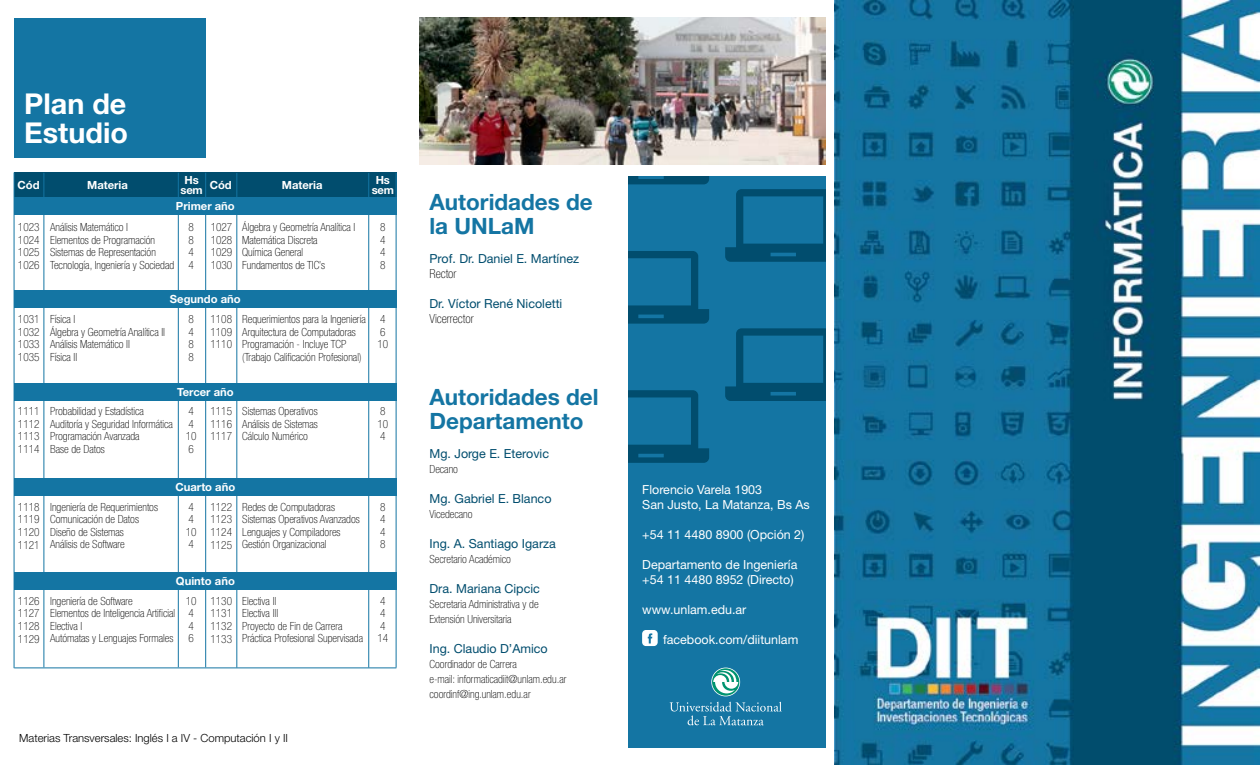
<style>
.page{position:relative;width:1260px;height:765px;background:#fff}
.page>*{position:absolute;margin:0;border:0;box-sizing:border-box;transform-origin:0 0}
.t1{font:700 28.75px/28.8px "Helvetica Neue LT Std";color:#fff}
.t2{font:700 22.5px/23.8px "Helvetica Neue LT Std";color:#1475a3}
.t3{font:12.5px/15px "Helvetica Neue LT Std";color:#fff}
.t4{font:12.5px "Helvetica Neue LT Std";color:#014d6e}
.t5{font:100 condensed 12.5px "Helvetica Neue LT Std";color:#000}
.t6{font:100 condensed 11.25px/12.5px "Helvetica Neue LT Std";color:#000}
.t7{font:700 11.25px/10px "Helvetica Neue LT Std";color:#fff;text-align:center}
.t8{font:300 11.25px "Helvetica Neue LT Std";color:#000}
</style>
<div class="page">
<div style="left:628px;top:176px;width:198px;height:571px;background:#1475a3"></div>
<svg style="left:628px;top:176px;width:81px;height:8px"></svg>
<svg style="left:628px;top:251px;width:81px;height:73px"></svg>
<svg style="left:628px;top:390px;width:81px;height:73px"></svg>
<svg style="left:725px;top:189px;width:101px;height:73px"></svg>
<svg style="left:725px;top:328px;width:101px;height:73px"></svg>
<img style="left:419px;top:18px;width:406px;height:146px">
<svg style="left:642px;top:630px;width:16px;height:16px"></svg>
<svg style="left:711px;top:668px;width:29px;height:28px"></svg>
<svg style="left:712px;top:668px;width:27px;height:28px"></svg>
<svg style="left:670px;top:702px;width:112px;height:23px"></svg>
<img style="left:834px;top:0;width:426px;height:765px">
<div style="left:14px;top:172px;width:382px;height:30px;background:#014d6e"></div>
<div style="left:14px;top:198px;width:382px;height:17px;background:#1475a3"></div>
<div style="left:14px;top:291px;width:382px;height:17px;background:#1475a3"></div>
<div style="left:14px;top:384px;width:382px;height:17px;background:#1475a3"></div>
<div style="left:14px;top:479px;width:382px;height:17px;background:#1475a3"></div>
<div style="left:14px;top:573px;width:382px;height:17px;background:#1475a3"></div>
<hr style="left:44px;top:173px;width:1px;height:494px;background:#1475a3">
<hr style="left:237px;top:173px;width:1px;height:495px;background:#1475a3">
<hr style="left:14px;top:172px;width:1px;height:496px;background:#1475a3">
<hr style="left:205px;top:173px;width:1px;height:494px;background:#1475a3">
<hr style="left:396px;top:173px;width:1px;height:495px;background:#1475a3">
<hr style="left:178px;top:173px;width:1px;height:494px;background:#1475a3">
<hr style="left:369px;top:173px;width:1px;height:495px;background:#1475a3">
<hr style="left:14px;top:668px;width:382px;height:1px;background:#1475a3">
<div style="left:14px;top:18px;width:192px;height:140px;background:#1475a3"></div>
<h1 class="t1" style="left:24px;top:89px;width:105px">Plan de<br>Estudio</h1>
<p class="t7" style="left:181px;top:175px;width:24px">Hs sem</p>
<p class="t7" style="left:376px;top:175px;width:16px">Hs</p>
<p class="t7" style="left:18px;top:180px;width:24px">Cód</p>
<p class="t7" style="left:210px;top:180px;width:24px">Cód</p>
<p class="t7" style="left:87px;top:180px;width:42px">Materia</p>
<p class="t7" style="left:282px;top:180px;width:42px">Materia</p>
<p class="t7" style="left:372px;top:185px;width:24px">sem</p>
<p class="t7" style="left:176px;top:201px;width:60px">Primer año</p>
<p class="t6" style="left:50px;top:221px;width:125px">Análisis Matemático I<br>Elementos de Programación<br>Sistemas de Representación<br>Tecnología, Ingeniería y Sociedad</p>
<p class="t6" style="left:242px;top:221px;width:115px">Álgebra y Geometría Analítica I<br>Matemática Discreta<br>Química General<br>Fundamentos de TIC’s</p>
<p class="t6" style="left:188px;top:221px;width:7px;text-align:justify">8<br>8<br>4<br>4</p>
<p class="t6" style="left:380px;top:221px;width:7px;text-align:justify">8<br>4<br>4<br>8</p>
<p class="t6" style="left:18px;top:221px;width:23px;text-align:justify">1023<br>1024<br>1025<br>1026</p>
<p class="t6" style="left:211px;top:221px;width:23px;text-align:justify">1027<br>1028<br>1029<br>1030</p>
<p class="t7" style="left:170px;top:294px;width:72px">Segundo año</p>
<p class="t6" style="left:50px;top:313px;width:116px">Física I<br>Álgebra y Geometría Analítica II<br>Análisis Matemático II<br>Física II</p>
<p class="t6" style="left:242px;top:313px;width:125px">Requerimientos para la Ingeniería<br>Arquitectura de Computadoras<br>Programación - Incluye TCP (Trabajo Calificación Profesional)</p>
<p class="t6" style="left:188px;top:313px;width:7px;text-align:justify">8<br>4<br>8<br>8</p>
<p class="t6" style="left:377px;top:313px;width:12px">4<br>6<br>10</p>
<p class="t6" style="left:18px;top:313px;width:23px;text-align:justify">1031<br>1032<br>1033<br>1035</p>
<p class="t6" style="left:211px;top:313px;width:23px;text-align:justify">1108<br>1109<br>1110</p>
<p class="t7" style="left:177px;top:387px;width:58px">Tercer año</p>
<p class="t6" style="left:50px;top:405px;width:124px">Probabilidad y Estadística<br>Auditoría y Seguridad Informática<br>Programación Avanzada<br>Base de Datos</p>
<p class="t6" style="left:242px;top:405px;width:77px;text-align:justify">Sistemas Operativos Análisis de Sistemas Cálculo Numérico</p>
<p class="t6" style="left:186px;top:405px;width:12px">4<br>4<br>10<br>6</p>
<p class="t6" style="left:377px;top:405px;width:12px">8<br>10<br>4</p>
<p class="t6" style="left:18px;top:405px;width:23px;text-align:justify">1111<br>1112<br>1113<br>1114</p>
<p class="t6" style="left:211px;top:405px;width:23px;text-align:justify">1115<br>1116<br>1117</p>
<p class="t7" style="left:176px;top:482px;width:61px">Cuarto año</p>
<p class="t6" style="left:50px;top:501px;width:109px">Ingeniería de Requerimientos<br>Comunicación de Datos<br>Diseño de Sistemas<br>Análisis de Software</p>
<p class="t6" style="left:242px;top:501px;width:119px">Redes de Computadoras<br>Sistemas Operativos Avanzados<br>Lenguajes y Compiladores<br>Gestión Organizacional</p>
<p class="t6" style="left:186px;top:500px;width:12px">4<br>4<br>10<br>4</p>
<p class="t6" style="left:380px;top:500px;width:7px;text-align:justify">8<br>4<br>4<br>8</p>
<p class="t6" style="left:18px;top:500px;width:23px;line-height:12.9px;text-align:justify">1118<br>1119<br>1120<br>1121</p>
<p class="t6" style="left:211px;top:500px;width:23px;line-height:12.9px;text-align:justify">1122<br>1123<br>1124<br>1125</p>
<p class="t7" style="left:176px;top:576px;width:60px">Quinto año</p>
<p class="t6" style="left:50px;top:594px;width:126px">Ingeniería de Software<br>Elementos de Inteligencia Artificial<br>Electiva I<br>Autómatas y Lenguajes Formales</p>
<p class="t6" style="left:242px;top:594px;width:122px">Electiva II<br>Electiva III<br>Proyecto de Fin de Carrera<br>Práctica Profesional Supervisada</p>
<p class="t6" style="left:186px;top:594px;width:12px">10<br>4<br>4<br>6</p>
<p class="t6" style="left:377px;top:594px;width:12px">4<br>4<br>4<br>14</p>
<p class="t6" style="left:18px;top:594px;width:23px;line-height:12.9px;text-align:justify">1126<br>1127<br>1128<br>1129</p>
<p class="t6" style="left:211px;top:594px;width:23px;line-height:12.9px;text-align:justify">1130<br>1131<br>1132<br>1133</p>
<p class="t8" style="left:19px;top:732px;width:270px">Materias Transversales: Inglés I a IV - Computación I y II</p>
<h2 class="t2" style="left:430px;top:189px;width:165px">Autoridades de la UNLaM</h2>
<p class="t4" style="left:430px;top:251px;width:151px">Prof. Dr. Daniel E. Martínez</p>
<p class="t5" style="left:430px;top:266px;width:29px">Rector</p>
<p class="t4" style="left:430px;top:296px;width:134px">Dr. Víctor René Nicoletti</p>
<p class="t5" style="left:430px;top:311px;width:46px">Vicerrector</p>
<h2 class="t2" style="left:430px;top:385px;width:171px">Autoridades del<br>Departamento</h2>
<p class="t4" style="left:430px;top:446px;width:121px">Mg. Jorge E. Eterovic</p>
<p class="t6" style="left:430px;top:463px;width:30px">Decano</p>
<p class="t4" style="left:430px;top:491px;width:123px">Mg. Gabriel E. Blanco</p>
<p class="t6" style="left:430px;top:508px;width:45px">Vicedecano</p>
<p class="t4" style="left:430px;top:536px;width:128px">Ing. A. Santiago Igarza</p>
<p class="t6" style="left:430px;top:553px;width:83px">Secretario Académico</p>
<p class="t4" style="left:430px;top:581px;width:112px">Dra. Mariana Cipcic</p>
<p class="t6" style="left:430px;top:596px;width:111px;line-height:15px">Secretaria Administrativa y de<br>Extensión Universitaria</p>
<p class="t4" style="left:430px;top:641px;width:120px">Ing. Claudio D’Amico</p>
<p class="t6" style="left:430px;top:656px;width:138px;line-height:15px">Coordinador de Carrera<br>e-mail: informaticadiit@unlam.edu.ar coordinf@ing.unlam.edu.ar</p>
<p class="t3" style="left:642px;top:482px;width:169px">Florencio Varela 1903<br>San Justo, La Matanza, Bs As</p>
<p class="t3" style="left:642px;top:527px;width:164px">+54 11 4480 8900 (Opción 2)</p>
<p class="t3" style="left:642px;top:557px;width:157px">Departamento de Ingeniería +54 11 4480 8952 (Directo)</p>
<p class="t3" style="left:642px;top:602px;width:106px">www.unlam.edu.ar</p>
<p class="t3" style="left:663px;top:632px;width:137px">facebook.com/diitunlam</p>
</div>
